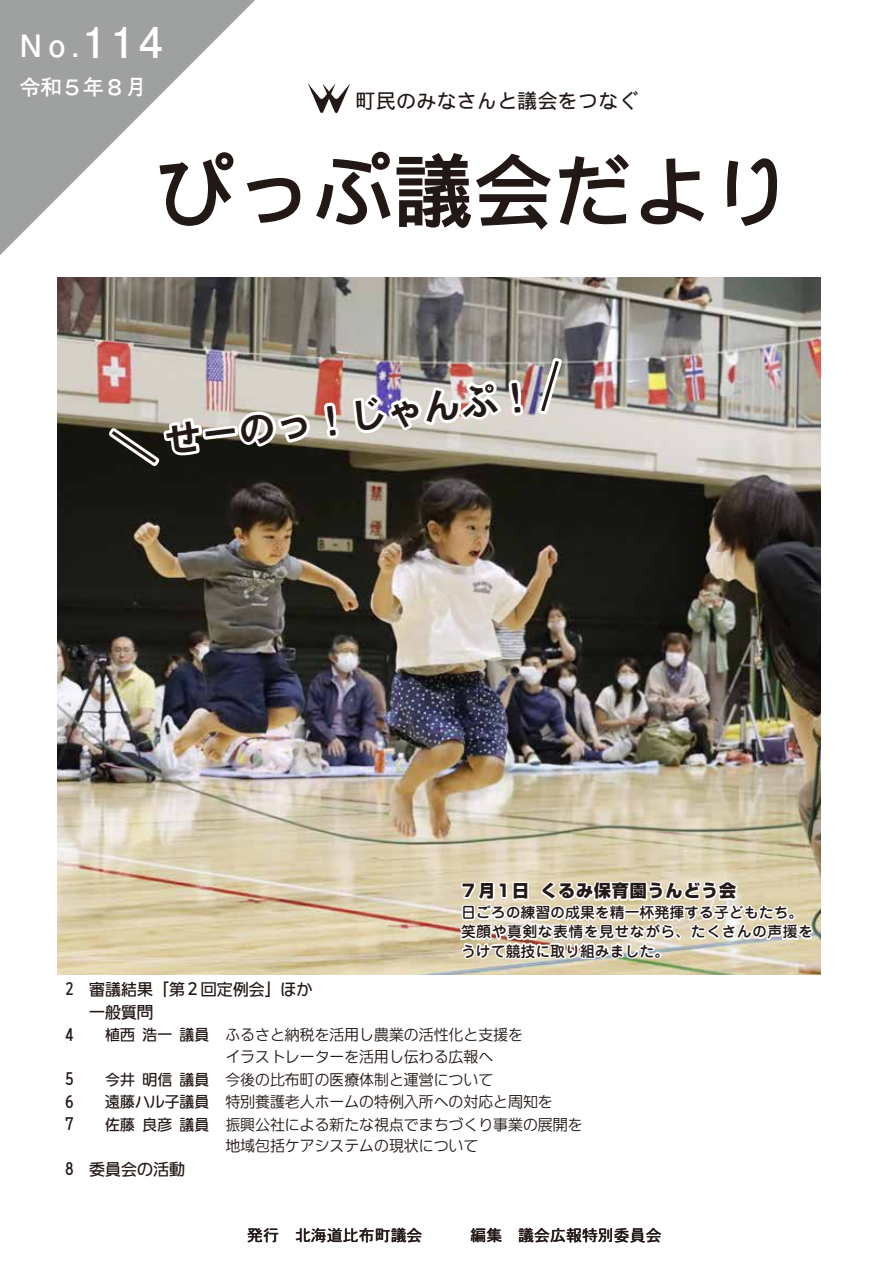
<style>
.page{position:relative;width:893px;height:1263px;background:#fff}
.page>*{position:absolute;margin:0;border:0;box-sizing:border-box;transform-origin:0 0}
.t1{font:79.65px "DF Gothic P W5 WIN RKSJ H";color:#221815}
.t2{font:700 42.45px "Futo Go B101 Pro";color:#fff}
.t3{font:37.2px "DFHS Gothic W7 WIN RKSJ H";color:#221815}
.t4{font:700 30.9px "Futo Go B101 Pro";color:#fff}
.t5{font:700 21.3px "Futo Go B101 Pro";color:#fff}
.t6{font:20.25px "DF Gothic P W5 WIN RKSJ H";color:#221815}
.t7{font:800 16.95px "Shin Go Pro";letter-spacing:.05em;color:#221815}
.t8{font:800 16.95px "Shin Go Pro";letter-spacing:.05em;color:#221815;scale:.95 1}
.t9{font:15.9px/23.4px "DFUD Gothic W6 WIN RKSJ H";color:#221815}
.t10{font:15.9px "DFHS Gothic W5 WIN RKSJ H";color:#221815}
.t11{font:14.85px/22.8px "DFUD Gothic W4 WIN RKSJ H";color:#221815}
.t12{font:500 14.85px/19.2px "Jun 34 Pro";color:#221815}
.t13{font:14.85px "DFUD Gothic W6 WIN RKSJ H";color:#221815}
.s1{font-size:30.9px}
</style>
<div class="page">
<svg style="left:0;top:0;width:255px;height:255px;fill:#9fa0a0"></svg>
<img style="left:57px;top:277px;width:764px;height:698px">
<svg style="left:159px;top:151px;width:75px;height:76px"></svg>
<svg style="left:246px;top:177px;width:55px;height:47px"></svg>
<svg style="left:316px;top:151px;width:235px;height:79px"></svg>
<svg style="left:559px;top:154px;width:70px;height:71px"></svg>
<svg style="left:640px;top:158px;width:64px;height:67px"></svg>
<svg style="left:727px;top:158px;width:50px;height:68px"></svg>
<img style="left:308px;top:83px;width:42px;height:30px">
<svg style="left:458px;top:812px;width:357px;height:163px"></svg>
<img style="left:321px;top:314px;width:255px;height:173px">
<svg style="left:104px;top:409px;width:210px;height:63px"></svg>
<h2 class="t2" style="left:71px;top:8px;width:93px"><span class="s1">.</span>114</h2>
<h3 class="t4" style="left:19px;top:21px;width:48px">No</h3>
<h3 class="t5" style="left:19px;top:70px;width:129px">令和５年８月</h3>
<h3 class="t6" style="left:356px;top:91px;width:284px">町民のみなさんと議会をつなぐ</h3>
<h1 class="t1" style="left:154px;top:151px;width:639px">ぴっぷ議会だより</h1>
<h3 class="t3" style="left:163px;top:421px;width:374px;rotate:-7deg">せーのっ！じゃんぷ!</h3>
<p class="t8" style="left:462px;top:877px;width:72px">7月１日</p>
<p class="t7" style="left:540px;top:877px;width:197px">くるみ保育園うんどう会</p>
<p class="t12" style="left:461px;top:902px;width:353px">日ごろの練習の成果を精一杯発揮する子どもたち。笑顔や真剣な表情を見せながら、たくさんの声援をうけて競技に取り組みました。</p>
<p class="t9" style="left:73px;top:977px;width:241px;text-indent:-8px">　2 審議結果「第２回定例会」ほか　一般質問</p>
<p class="t11" style="left:225px;top:1023px;width:299px">ふるさと納税を活用し農業の活性化と支援を</p>
<p class="t13" style="left:180px;top:1025px;width:31px">議員</p>
<p class="t13" style="left:142px;top:1025px;width:31px">浩一</p>
<p class="t13" style="left:105px;top:1025px;width:31px">植西</p>
<p class="t9" style="left:65px;top:1023px;width:9px">4</p>
<p class="t9" style="left:65px;top:1067px;width:9px">5</p>
<p class="t13" style="left:105px;top:1069px;width:31px">今井</p>
<p class="t13" style="left:142px;top:1069px;width:31px">明信</p>
<p class="t13" style="left:180px;top:1069px;width:31px">議員</p>
<p class="t11" style="left:225px;top:1045px;width:269px">イラストレーターを活用し伝わる広報へ今後の比布町の医療体制と運営について</p>
<p class="t9" style="left:65px;top:1090px;width:9px">6</p>
<p class="t13" style="left:105px;top:1092px;width:106px">遠藤ハル子議員</p>
<p class="t11" style="left:225px;top:1090px;width:329px">特別養護老人ホームの特例入所への対応と周知を</p>
<p class="t9" style="left:65px;top:1112px;width:9px">7</p>
<p class="t13" style="left:105px;top:1114px;width:31px">佐藤</p>
<p class="t13" style="left:142px;top:1114px;width:31px">良彦</p>
<p class="t13" style="left:180px;top:1114px;width:31px">議員</p>
<p class="t11" style="left:225px;top:1112px;width:359px">振興公社による新たな視点でまちづくり事業の展開を</p>
<p class="t11" style="left:225px;top:1134px;width:254px">地域包括ケアシステムの現状について</p>
<p class="t9" style="left:65px;top:1157px;width:9px">8</p>
<p class="t9" style="left:89px;top:1157px;width:97px">委員会の活動</p>
<p class="t10" style="left:247px;top:1227px;width:416px">発行　北海道比布町議会　　　編集　議会広報特別委員会</p>
</div>
